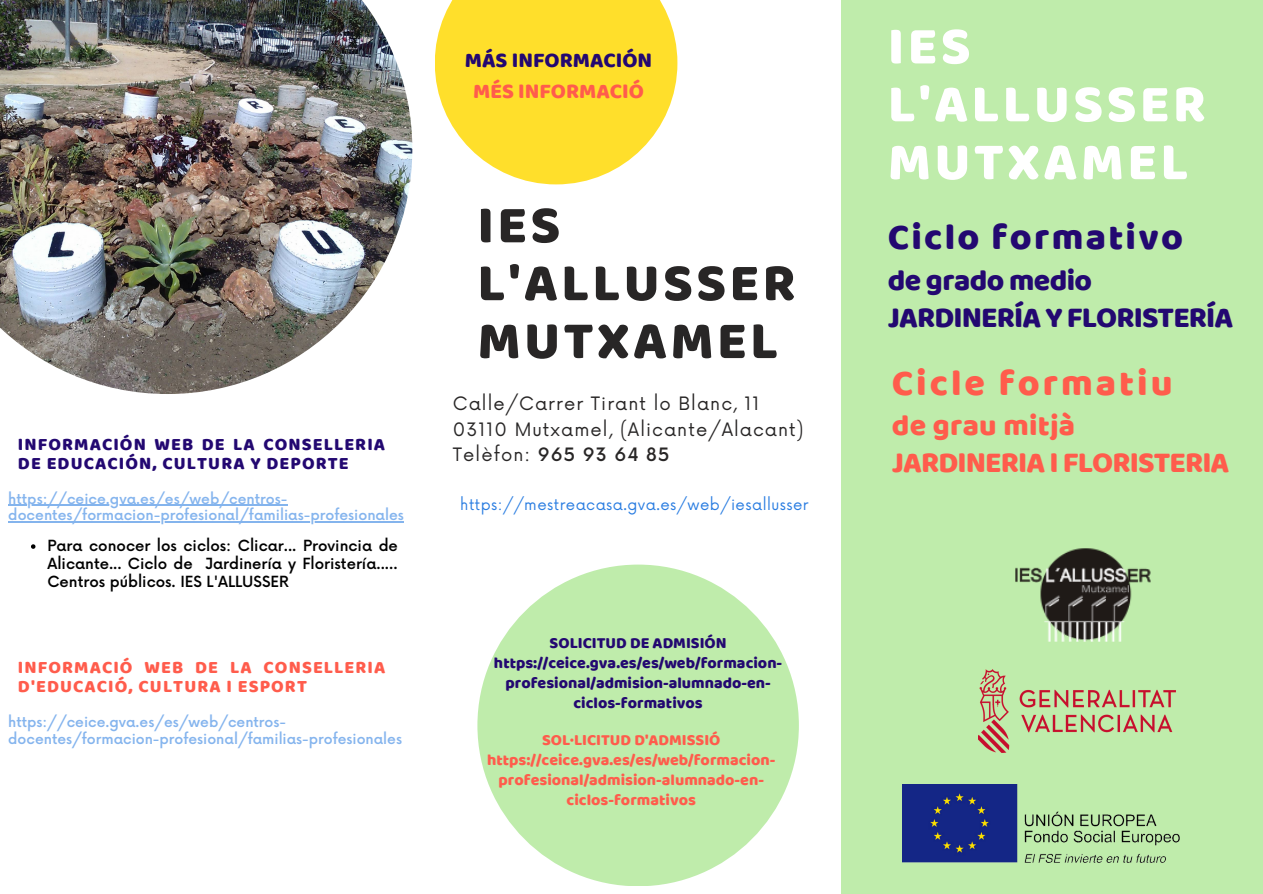
<style>
.page{position:relative;width:1263px;height:894px;background:#fff}
.page>*{position:absolute;margin:0;border:0;box-sizing:border-box;transform-origin:0 0}
.t1{font:54.45px/57.9px "Baloo";letter-spacing:.06em;color:#fff}
.t2{font:54.45px/57.9px "Baloo";letter-spacing:.06em;color:#282626}
.t3{font:37.5px "Baloo";letter-spacing:.06em;color:#230871}
.t4{font:37.5px "Baloo";letter-spacing:.08em;color:#ff5c4c}
.t5{font:30px/37px "Baloo";letter-spacing:-.03em;color:#230871}
.t6{font:30px/37px "Baloo";letter-spacing:-.03em;color:#ff5c4c}
.t7{font:21.6px "Baloo";color:#230871}
.t8{font:21.6px "Baloo";color:#ff5c4c}
.t9{font:18px/25.8px "Now";letter-spacing:.06em;color:#282626}
.t10{font:18px/19px "Baloo";letter-spacing:.06em;color:#230871}
.t11{font:18px/19px "Baloo";letter-spacing:.06em;color:#ff5c4c}
.t12{font:16.05px/20.2px "Baloo";color:#ff5c4c;text-align:center}
.t13{font:16.05px/20.2px "Baloo";color:#230871;text-align:center}
.t14{font:500 15px/18px "Now";color:#000;text-align:justify}
.t15{font:15px "Now";letter-spacing:.03em;color:#2a7de1}
.t16{font:500 14.1px/16.8px "Now";color:#2a7de1}
.s1{font-weight:500}
</style>
<div class="page">
<svg style="left:435px;top:0;width:242px;height:184px"></svg>
<div style="left:841px;top:0;width:422px;height:893px;background:#bfecab"></div>
<img style="left:0;top:0;width:412px;height:394px">
<img style="left:978px;top:669px;width:198px;height:83px">
<img style="left:1015px;top:548px;width:136px;height:94px">
<img style="left:903px;top:784px;width:277px;height:77px">
<div style="left:477px;top:564px;width:322px;height:322px;background:#bfecab;border-radius:50%"></div>
<hr style="left:8px;top:504px;width:279px;height:1px;background:#2a7de1">
<hr style="left:8px;top:521px;width:396px;height:1px;background:#2a7de1">
<svg style="left:31px;top:544px;width:4px;height:4px"></svg>
<p class="t10" style="left:18px;top:434px;width:369px">INFORMACIÓN WEB DE LA CONSELLERIA<br>DE EDUCACIÓN, CULTURA Y DEPORTE</p>
<p class="t16" style="left:8px;top:490px;width:397px">https://ceice.gva.es/es/web/centros&shy;docentes/formacion-profesional/familias-profesionales</p>
<p class="t14" style="left:47px;top:537px;width:352px">Para conocer los ciclos: Clicar... Provincia de Alicante... Ciclo de Jardinería y Floristería.....<br>Centros públicos. IES L'ALLUSSER</p>
<p class="t11" style="left:18px;top:656px;width:369px">INFORMACIÓ WEB DE LA CONSELLERIA<br>D'EDUCACIÓ, CULTURA I ESPORT</p>
<p class="t16" style="left:8px;top:714px;width:395px">https://ceice.gva.es/es/web/centros&shy;docentes/formacion-profesional/familias-profesionales</p>
<h3 class="t7" style="left:465px;top:47px;width:189px">MÁS INFORMACIÓN</h3>
<h3 class="t8" style="left:473px;top:78px;width:172px">MÉS INFORMACIÓ</h3>
<h1 class="t2" style="left:477px;top:194px;width:320px">IES<br>L'ALLUSSER<br>MUTXAMEL</h1>
<p class="t9" style="left:453px;top:391px;width:352px">Calle/Carrer Tirant lo Blanc, 11<br>03110 Mutxamel, (Alicante/Alacant)<br>Telèfon: <span class="s1">965 93 64 85</span></p>
<p class="t15" style="left:460px;top:496px;width:350px">https://mestreacasa.gva.es/web/iesallusser</p>
<p class="t13" style="left:494px;top:631px;width:290px">SOLICITUD DE ADMISIÓN https://ceice.gva.es/es/web/formacion&shy;profesional/admision-alumnado-en&shy;ciclos-formativos</p>
<p class="t12" style="left:487px;top:728px;width:290px">SOL·LICITUD D'ADMISSIÓ https://ceice.gva.es/es/web/formacion&shy;profesional/admision-alumnado-en&shy;ciclos-formativos</p>
<h1 class="t1" style="left:888px;top:16px;width:320px">IES<br>L'ALLUSSER<br>MUTXAMEL</h1>
<h2 class="t3" style="left:888px;top:214px;width:297px">Ciclo formativo</h2>
<h3 class="t5" style="left:888px;top:261px;width:347px">de grado medio<br>JARDINERÍA Y FLORISTERÍA</h3>
<h2 class="t4" style="left:892px;top:359px;width:282px">Cicle formatiu</h2>
<h3 class="t6" style="left:892px;top:406px;width:339px">de grau mitjà<br>JARDINERIA I FLORISTERIA</h3>
</div>
